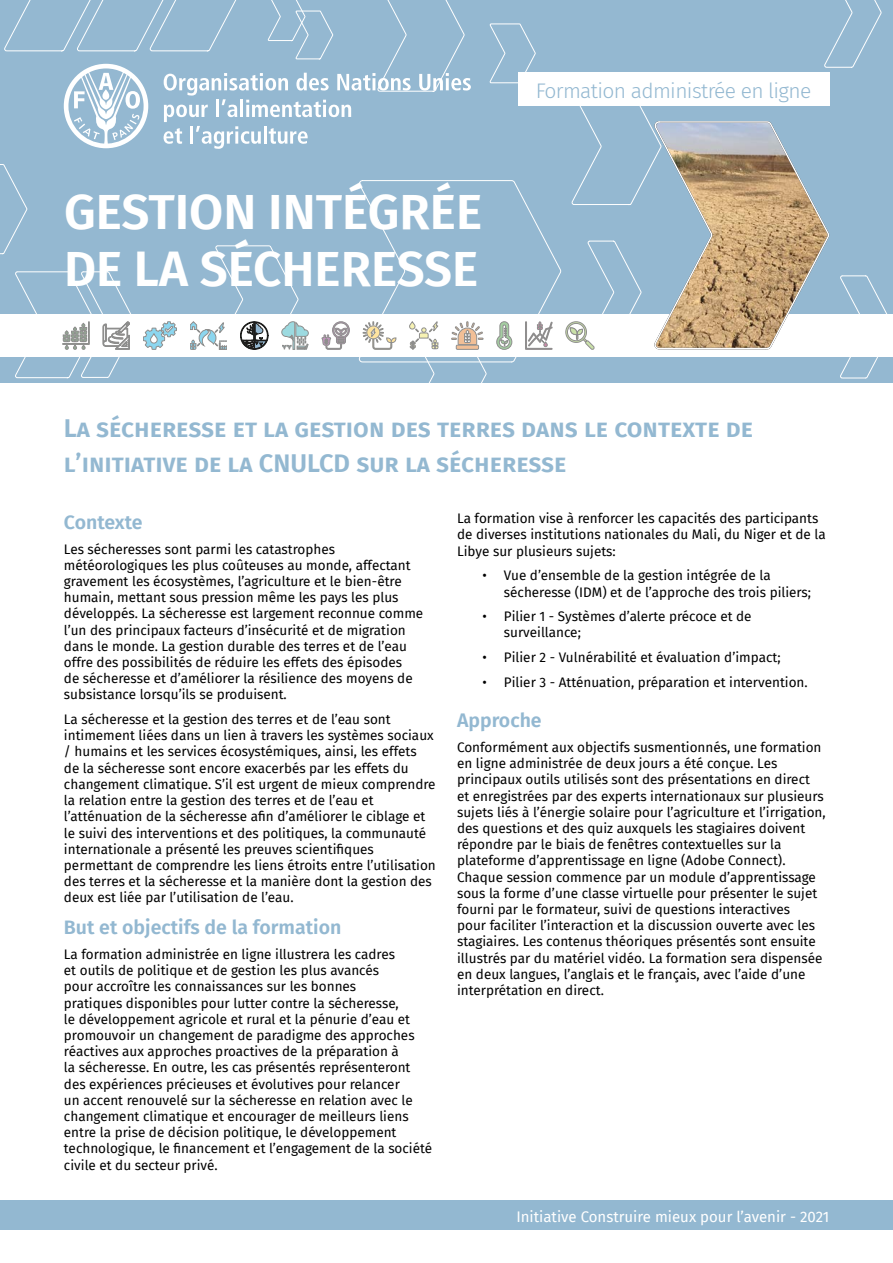
<style>
.page{position:relative;width:893px;height:1263px;background:#fff}
.page>*{position:absolute;margin:0;border:0;box-sizing:border-box;transform-origin:0 0}
.t1{font:600 49.5px/57px "Fira Sans";color:#fff}
.t2{font:600 25.5px/34.5px "Fira Sans";color:#93b8d1}
.t3{font:300 21px "Fira Sans";letter-spacing:-.03em;color:#93b8d1}
.t4{font:600 19.5px "Fira Sans";color:#93b8d1}
.t5{font:15px "Fira Sans";color:#fff}
.t6{font:13.5px/16.2px "Fira Sans";color:#000}
</style>
<div class="page">
<div style="left:0;top:1199px;width:893px;height:30px;background:#93b8d1"></div>
<svg style="left:0;top:0;width:893px;height:383px;background:#a6bfcf"></svg>
<h1 class="t1" style="left:64px;top:180px;width:420px">GESTION INTÉGRÉE<br>DE LA SÉCHERESSE</h1>
<h3 class="t3" style="left:536px;top:76px;width:277px">Formation administrée en ligne</h3>
<h2 class="t2" style="left:64px;top:410px;width:691px">La sécheresse et la gestion des terres dans le contexte de l’initiative de la CNULCD sur la sécheresse</h2>
<h3 class="t4" style="left:64px;top:506px;width:80px">Contexte</h3>
<p class="t6" style="left:64px;top:540px;width:361px">Les sécheresses sont parmi les catastrophes météorologiques les plus coûteuses au monde, affectant gravement les écosystèmes, l’agriculture et le bien-être humain, mettant sous pression même les pays les plus développés. La sécheresse est largement reconnue comme l’un des principaux facteurs d’insécurité et de migration dans le monde. La gestion durable des terres et de l’eau offre des possibilités de réduire les effets des épisodes<br>de sécheresse et d’améliorer la résilience des moyens de subsistance lorsqu’ils se produisent.</p>
<p class="t6" style="left:64px;top:711px;width:373px">La sécheresse et la gestion des terres et de l’eau sont intimement liées dans un lien à travers les systèmes sociaux / humains et les services écosystémiques, ainsi, les effets<br>de la sécheresse sont encore exacerbés par les effets du changement climatique. S’il est urgent de mieux comprendre la relation entre la gestion des terres et de l’eau et l’atténuation de la sécheresse afin d’améliorer le ciblage et le suivi des interventions et des politiques, la communauté internationale a présenté les preuves scientifiques permettant de comprendre les liens étroits entre l’utilisation des terres et la sécheresse et la manière dont la gestion des deux est liée par l’utilisation de l’eau.</p>
<h3 class="t4" style="left:64px;top:911px;width:279px">But et objectifs de la formation</h3>
<p class="t6" style="left:64px;top:946px;width:370px">La formation administrée en ligne illustrera les cadres<br>et outils de politique et de gestion les plus avancés<br>pour accroître les connaissances sur les bonnes<br>pratiques disponibles pour lutter contre la sécheresse,<br>le développement agricole et rural et la pénurie d’eau et promouvoir un changement de paradigme des approches réactives aux approches proactives de la préparation à<br>la sécheresse. En outre, les cas présentés représenteront des expériences précieuses et évolutives pour relancer<br>un accent renouvelé sur la sécheresse en relation avec le changement climatique et encourager de meilleurs liens entre la prise de décision politique, le développement technologique, le financement et l’engagement de la société civile et du secteur privé.</p>
<p class="t6" style="left:457px;top:510px;width:370px">La formation vise à renforcer les capacités des participants de diverses institutions nationales du Mali, du Niger et de la<br>Libye sur plusieurs sujets:</p>
<p class="t6" style="left:504px;top:567px;width:309px;text-indent:-21px">• Vue d’ensemble de la gestion intégrée de la sécheresse (IDM) et de l’approche des trois piliers;</p>
<p class="t6" style="left:504px;top:608px;width:249px;text-indent:-21px">• Pilier 1 - Systèmes d’alerte précoce et de surveillance;</p>
<p class="t6" style="left:483px;top:649px;width:300px">• Pilier 2 - Vulnérabilité et évaluation d’impact;</p>
<p class="t6" style="left:483px;top:674px;width:327px">• Pilier 3 - Atténuation, préparation et intervention.</p>
<h3 class="t4" style="left:457px;top:704px;width:86px">Approche</h3>
<p class="t6" style="left:457px;top:739px;width:370px">Conformément aux objectifs susmentionnés, une formation en ligne administrée de deux jours a été conçue. Les principaux outils utilisés sont des présentations en direct<br>et enregistrées par des experts internationaux sur plusieurs sujets liés à l’énergie solaire pour l’agriculture et l’irrigation, des questions et des quiz auxquels les stagiaires doivent répondre par le biais de fenêtres contextuelles sur la plateforme d’apprentissage en ligne (Adobe Connect).<br>Chaque session commence par un module d’apprentissage sous la forme d’une classe virtuelle pour présenter le sujet fourni par le formateur, suivi de questions interactives<br>pour faciliter l’interaction et la discussion ouverte avec les stagiaires. Les contenus théoriques présentés sont ensuite illustrés par du matériel vidéo. La formation sera dispensée en deux langues, l’anglais et le français, avec l’aide d’une interprétation en direct.</p>
<p class="t5" style="left:516px;top:1205px;width:314px">Initiative Construire mieux pour l’avenir - 2021</p>
</div>
